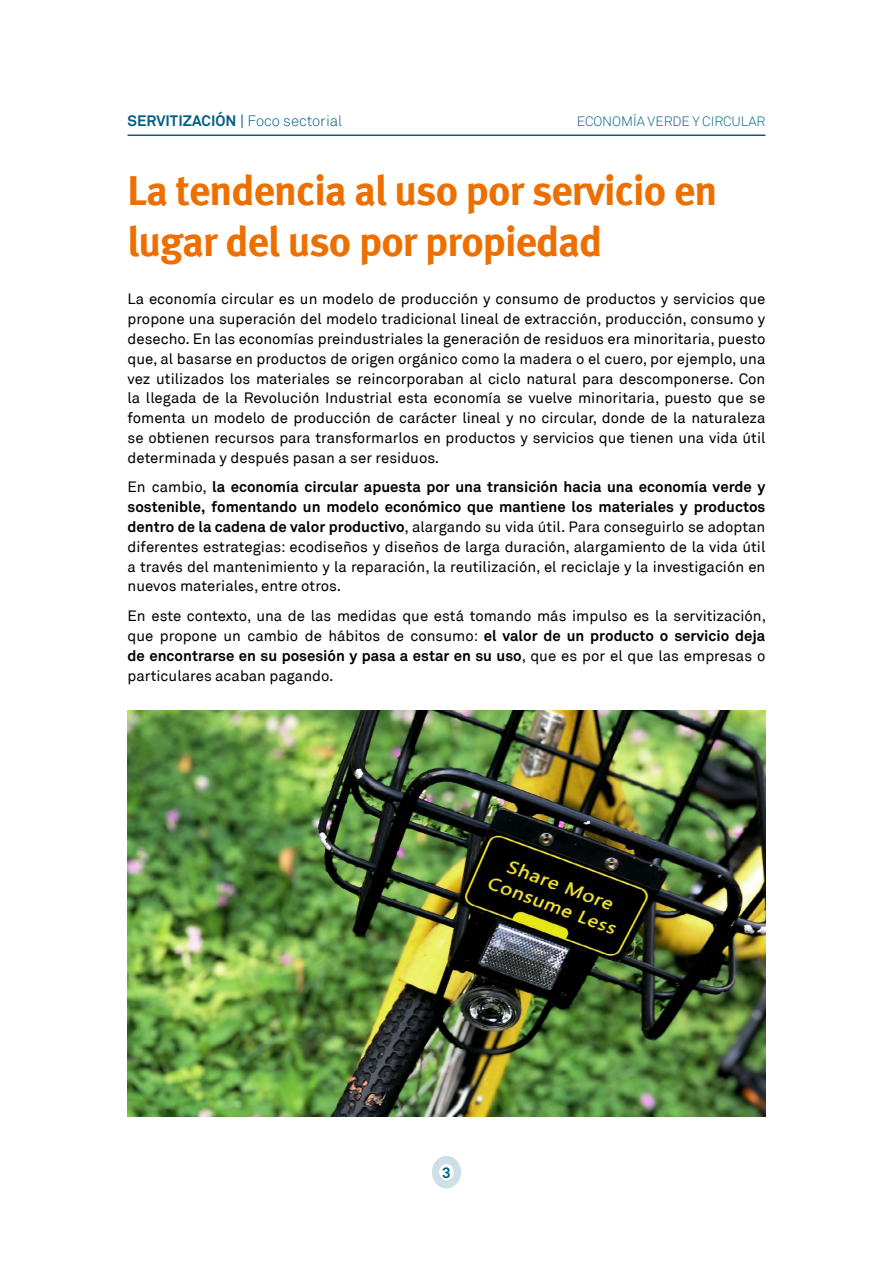
<style>
.page{position:relative;width:893px;height:1263px;background:#fff}
.page>*{position:absolute;margin:0;border:0;box-sizing:border-box;transform-origin:0 0}
.t1{font:700 42px/50.4px "Meta";letter-spacing:-.02em;color:#ed6f00}
.t2{font:15px/19.8px "Akkurat";color:#000;text-align:justify}
.t3{font:700 15px "Akkurat";color:#005e85}
.t4{font:300 13.5px "Akkurat";color:#005e85}
.s1{font-weight:400}
.s2{font-weight:300}
.s3{font-weight:700}
</style>
<div class="page">
<hr style="left:128px;top:134px;width:637px;height:2px;background:#005e85">
<svg style="left:432px;top:1156px;width:29px;height:32px"></svg>
<img style="left:128px;top:710px;width:637px;height:406px">
<p class="t3" style="left:128px;top:111px;width:216px">SERVITIZACIÓN <span class="s1">|</span> <span class="s2">Foco sectorial</span></p>
<p class="t4" style="left:577px;top:113px;width:190px">ECONOMÍA VERDE Y CIRCULAR</p>
<h1 class="t1" style="left:128px;top:165px;width:591px">La tendencia al uso por servicio en lugar del uso por propiedad</h1>
<p class="t2" style="left:128px;top:289px;width:639px">La economía circular es un modelo de producción y consumo de productos y servicios que propone una superación del modelo tradicional lineal de extracción, producción, consumo y desecho. En las economías preindustriales la generación de residuos era minoritaria, puesto que, al basarse en productos de origen orgánico como la madera o el cuero, por ejemplo, una vez utilizados los materiales se reincorporaban al ciclo natural para descomponerse. Con la llegada de la Revolución Industrial esta economía se vuelve minoritaria, puesto que se fomenta un modelo de producción de carácter lineal y no circular, donde de la naturaleza se obtienen recursos para transformarlos en productos y servicios que tienen una vida útil determinada y después pasan a ser residuos.</p>
<p class="t2" style="left:128px;top:477px;width:639px">En cambio, <span class="s3">la economía circular apuesta por una transición hacia una economía verde y sostenible, fomentando un modelo económico que mantiene los materiales y productos dentro de la cadena de valor productivo</span>, alargando su vida útil. Para conseguirlo se adoptan diferentes estrategias: ecodiseños y diseños de larga duración, alargamiento de la vida útil a través del mantenimiento y la reparación, la reutilización, el reciclaje y la investigación en nuevos materiales, entre otros.</p>
<p class="t2" style="left:128px;top:606px;width:640px">En este contexto, una de las medidas que está tomando más impulso es la servitización, que propone un cambio de hábitos de consumo: <span class="s3">el valor de un producto o servicio deja de encontrarse en su posesión y pasa a estar en su uso</span>, que es por el que las empresas o particulares acaban pagando.</p>
<p class="t3" style="left:442px;top:1163px;width:10px">3</p>
</div>
